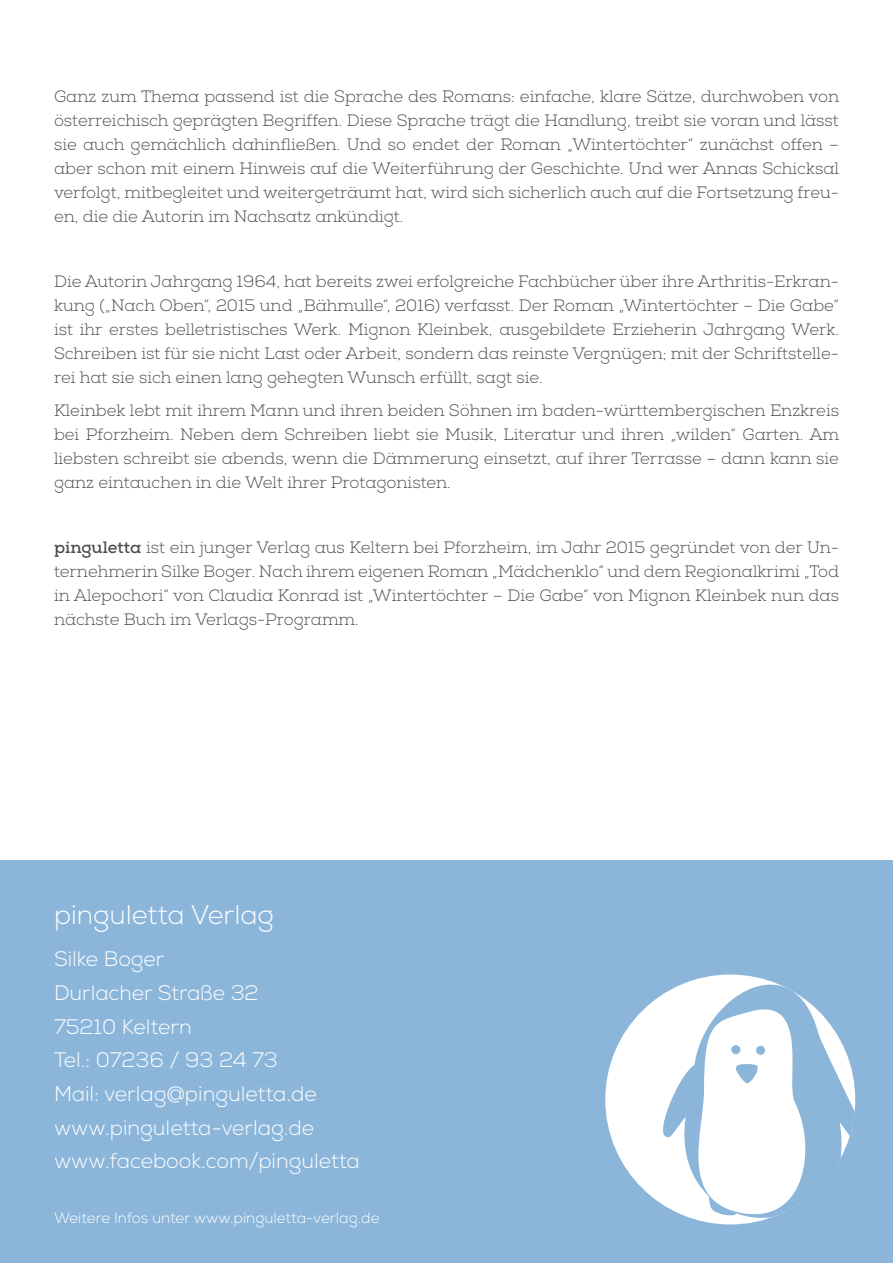
<style>
.page{position:relative;width:893px;height:1263px;background:#fff}
.page>*{position:absolute;margin:0;border:0;box-sizing:border-box;transform-origin:0 0}
.t1{font:300 27px "Nexa";color:#fff}
.t2{font:300 21px "Nexa";color:#fff}
.Absatzformat_1_-_Pre{font:300 16.5px/24px "Nexa Slab";color:#4b4c4d;text-align:justify}
.t3{font:300 15px "Nexa";color:#fff}
.s1{font-weight:700}
</style>
<div class="page">
<div style="left:0;top:860px;width:893px;height:403px;background:#8bb6da"></div>
<div style="left:605px;top:974px;width:250px;height:250px;background:#fff;border-radius:50%"></div>
<svg style="left:650px;top:974px;width:205px;height:238px;fill:#8bb6da"></svg>
<svg style="left:676px;top:995px;width:140px;height:228px"></svg>
<div style="left:731px;top:1045px;width:9px;height:9px;background:#8cb5d9;border-radius:50%"></div>
<div style="left:756px;top:1046px;width:9px;height:9px;background:#8cb5d9;border-radius:50%"></div>
<p class="Absatzformat_1_-_Pre" style="left:54px;top:85px;width:787px">Ganz zum Thema passend ist die Sprache des Romans: einfache, klare Sätze, durchwoben von österreichisch geprägten Begriffen. Diese Sprache trägt die Handlung, treibt sie voran und lässt sie auch gemächlich dahinfließen. Und so endet der Roman „Wintertöchter“ zunächst offen – aber schon mit einem Hinweis auf die Weiterführung der Geschichte. Und wer Annas Schicksal verfolgt, mitbegleitet und weitergeträumt hat, wird sich sicherlich auch auf die Fortsetzung freu&shy;en, die die Autorin im Nachsatz ankündigt.</p>
<p class="Absatzformat_1_-_Pre" style="left:54px;top:270px;width:786px">Die Autorin Jahrgang 1964, hat bereits zwei erfolgreiche Fachbücher über ihre Arthritis-Erkran&shy;kung („Nach Oben“, 2015 und „Bähmulle“, 2016) verfasst. Der Roman „Wintertöchter – Die Gabe“ ist ihr erstes belletristisches Werk. Mignon Kleinbek, ausgebildete Erzieherin Jahrgang Werk.<br>Schreiben ist für sie nicht Last oder Arbeit, sondern das reinste Vergnügen; mit der Schriftstelle&shy;rei hat sie sich einen lang gehegten Wunsch erfüllt, sagt sie.</p>
<p class="Absatzformat_1_-_Pre" style="left:54px;top:398px;width:787px">Kleinbek lebt mit ihrem Mann und ihren beiden Söhnen im baden-württembergischen Enzkreis bei Pforzheim. Neben dem Schreiben liebt sie Musik, Literatur und ihren „wilden“ Garten. Am liebsten schreibt sie abends, wenn die Dämmerung einsetzt, auf ihrer Terrasse – dann kann sie ganz eintauchen in die Welt ihrer Protagonisten.</p>
<p class="Absatzformat_1_-_Pre" style="left:54px;top:535px;width:786px"><span class="s1">pinguletta</span> ist ein junger Verlag aus Keltern bei Pforzheim, im Jahr 2015 gegründet von der Un&shy;ternehmerin Silke Boger. Nach ihrem eigenen Roman „Mädchenklo“ und dem Regionalkrimi „Tod in Alepochori“ von Claudia Konrad ist „Wintertöchter – Die Gabe“ von Mignon Kleinbek nun das nächste Buch im Verlags-Programm.</p>
<p class="t1" style="left:54px;top:899px;width:221px">pinguletta Verlag</p>
<p class="t2" style="left:54px;top:946px;width:112px">Silke Boger</p>
<p class="t2" style="left:54px;top:980px;width:206px">Durlacher Straße 32</p>
<p class="t2" style="left:54px;top:1014px;width:139px">75210 Keltern</p>
<p class="t2" style="left:54px;top:1048px;width:225px">Tel.: 07236 / 93 24 73</p>
<p class="t2" style="left:54px;top:1081px;width:264px">Mail: verlag@pinguletta.de</p>
<p class="t2" style="left:54px;top:1115px;width:262px">www.pinguletta-verlag.de</p>
<p class="t2" style="left:54px;top:1149px;width:307px">www.facebook.com/pinguletta</p>
<p class="t3" style="left:54px;top:1209px;width:327px">Weitere Infos unter www.pinguletta-verlag.de</p>
</div>
